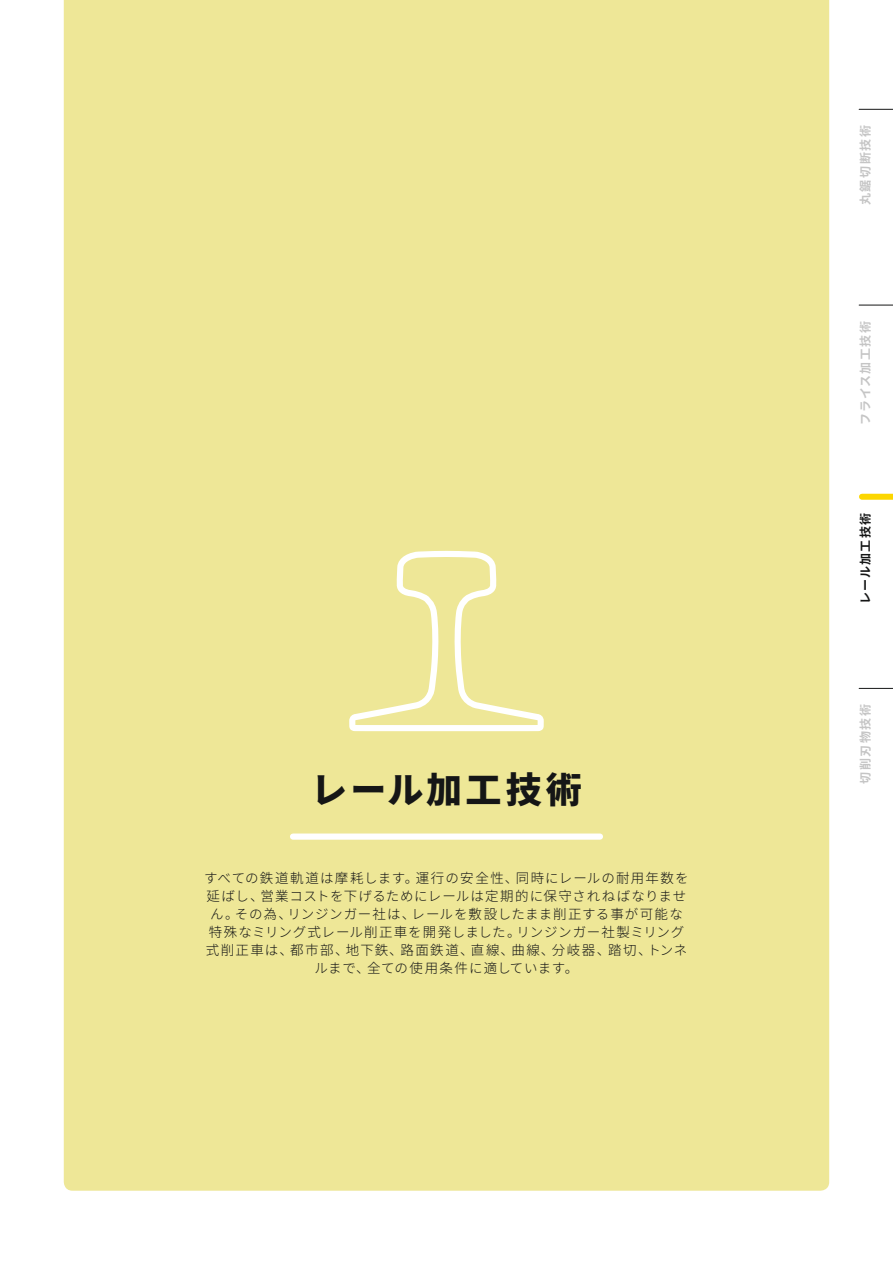
<style>
.page{position:relative;width:893px;height:1263px;background:#fff}
.page>*{position:absolute;margin:0;border:0;box-sizing:border-box;transform-origin:0 0}
.t1{font:900 36px "Noto Sans CJ Kjp";letter-spacing:.095em;color:#151616}
.t2{font:300 13.5px/18px "Noto Sans CJ Kjp";letter-spacing:.075em;color:#151616;text-align:center}
.t3{font:700 12px "Noto Sans CJ Kjp";letter-spacing:.13em;color:#c5c5c5}
.t4{font:700 12px "Noto Sans CJ Kjp";letter-spacing:.11em;color:#c5c5c5}
.t5{font:700 12px "Noto Sans CJ Kjp";letter-spacing:.11em;color:#151616}
</style>
<div class="page">
<div style="left:64px;top:0;width:765px;height:1191px;background:#eee797"></div>
<div style="left:293px;top:833px;width:307px;height:7px;background:#fff"></div>
<svg style="left:349px;top:551px;width:195px;height:180px;background:#f0eaa4"></svg>
<hr style="left:859px;top:109px;width:34px;height:1px;background:#151616">
<hr style="left:859px;top:305px;width:34px;height:1px;background:#151616">
<div style="left:862px;top:494px;width:31px;height:6px;background:#fcd600"></div>
<hr style="left:859px;top:688px;width:34px;height:1px;background:#151616">
<h1 class="t1" style="left:311px;top:769px;width:272px">レール加工技術</h1>
<p class="t2" style="left:204px;top:869px;width:486px">すべての鉄道軌道は摩耗します。運行の安全性、同時にレールの耐用年数を延ばし、営業コストを下げるためにレールは定期的に保守されねばなりません。その為、リンジンガー社は、レールを敷設したまま削正する事が可能な特殊なミリング式レール削正車を開発しました。リンジンガー社製ミリング式削正車は、都市部、地下鉄、路面鉄道、直線、曲線、分岐器、踏切、トンネルまで、全ての使用条件に適しています。</p>
<p class="t3" style="left:859px;top:205px;width:82px;rotate:-90deg">丸鋸切断技術</p>
<p class="t4" style="left:859px;top:425px;width:105px;rotate:-90deg">フライス加工技術</p>
<p class="t5" style="left:859px;top:604px;width:93px;rotate:-90deg">レール加工技術</p>
<p class="t3" style="left:859px;top:784px;width:81px;rotate:-90deg">切削刃物技術</p>
</div>
